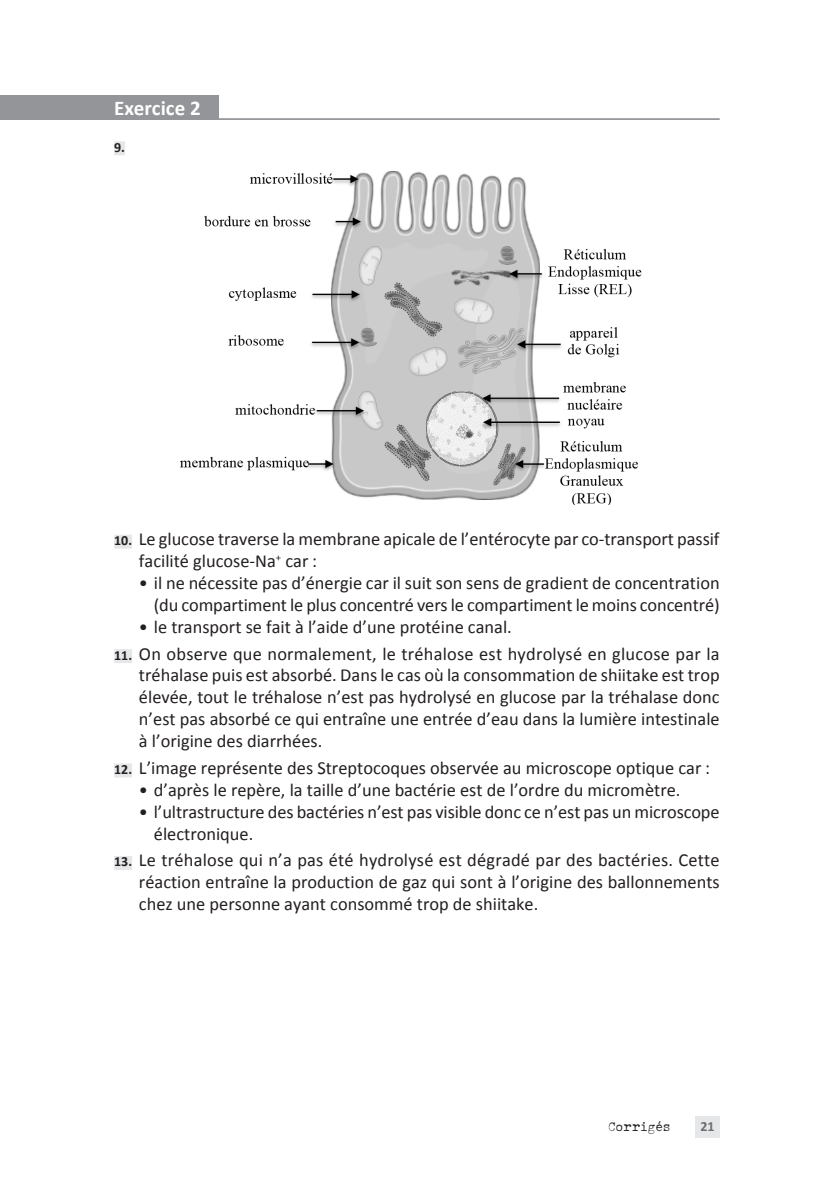
<style>
.page{position:relative;width:819px;height:1191px;background:#fff}
.page>*{position:absolute;margin:0;border:0;box-sizing:border-box;transform-origin:0 0}
.t1{font:700 21px "Calibri";color:#fff}
.t2{font:18.38px/21.9px "Calibri";color:#231f20}
.t3{font:700 14px "Calibri";color:#6c6d70}
.t4{font:700 14px "Calibri";color:#231f20}
.t5{font:12.25px "John Doe";letter-spacing:.015em;color:#231f20}
.s1{font-weight:700;font-size:14px}
</style>
<div class="page">
<div style="left:695px;top:1116px;width:24px;height:21px;background:#e6e7e9"></div>
<div style="left:0;top:95px;width:218px;height:25px;background:#939598"></div>
<hr style="left:114px;top:118px;width:605px;height:2px;background:#939598">
<div style="left:114px;top:141px;width:11px;height:14px;background:#e6e7e9"></div>
<div style="left:114px;top:534px;width:18px;height:14px;background:#e6e7e9"></div>
<div style="left:114px;top:649px;width:18px;height:14px;background:#e6e7e9"></div>
<div style="left:114px;top:763px;width:18px;height:14px;background:#e6e7e9"></div>
<div style="left:114px;top:856px;width:18px;height:14px;background:#e6e7e9"></div>
<img style="left:180px;top:171px;width:462px;height:334px">
<p class="t1" style="left:114px;top:95px;width:88px">Exercice 2</p>
<p class="t4" style="left:114px;top:138px;width:12px">9.</p>
<p class="t2" style="left:139px;top:528px;width:582px;text-indent:-25px"><span class="s1">10.</span> Le glucose traverse la membrane apicale de l’entérocyte par co-transport passif facilité glucose-Na<sup>+</sup> car :</p>
<p class="t2" style="left:139px;top:572px;width:582px;text-align:right">• il ne nécessite pas d’énergie car il suit son sens de gradient de concentration (du compartiment le plus concentré vers le compartiment le moins concentré)</p>
<p class="t2" style="left:139px;top:615px;width:374px">• le transport se fait à l’aide d’une protéine canal.</p>
<p class="t2" style="left:139px;top:642px;width:582px;text-align:justify;text-indent:-25px"><span class="s1">11.</span> On observe que normalement, le tréhalose est hydrolysé en glucose par la tréhalase puis est absorbé. Dans le cas où la consommation de shiitake est trop élevée, tout le tréhalose n’est pas hydrolysé en glucose par la tréhalase donc n’est pas absorbé ce qui entraîne une entrée d’eau dans la lumière intestinale à l’origine des diarrhées.</p>
<p class="t2" style="left:114px;top:757px;width:597px"><span class="s1">12.</span> L’image représente des Streptocoques observée au microscope optique car :</p>
<p class="t2" style="left:139px;top:779px;width:543px">• d’après le repère, la taille d’une bactérie est de l’ordre du micromètre.</p>
<p class="t2" style="left:154px;top:800px;width:567px;text-indent:-15px">• l’ultrastructure des bactéries n’est pas visible donc ce n’est pas un microscope électronique.</p>
<p class="t2" style="left:139px;top:849px;width:582px;text-align:justify;text-indent:-25px"><span class="s1">13.</span> Le tréhalose qui n’a pas été hydrolysé est dégradé par des bactéries. Cette réaction entraîne la production de gaz qui sont à l’origine des ballonnements chez une personne ayant consommé trop de shiitake.</p>
<p class="t5" style="left:608px;top:1119px;width:63px">Corrigés</p>
<p class="t3" style="left:700px;top:1117px;width:16px">21</p>
</div>
